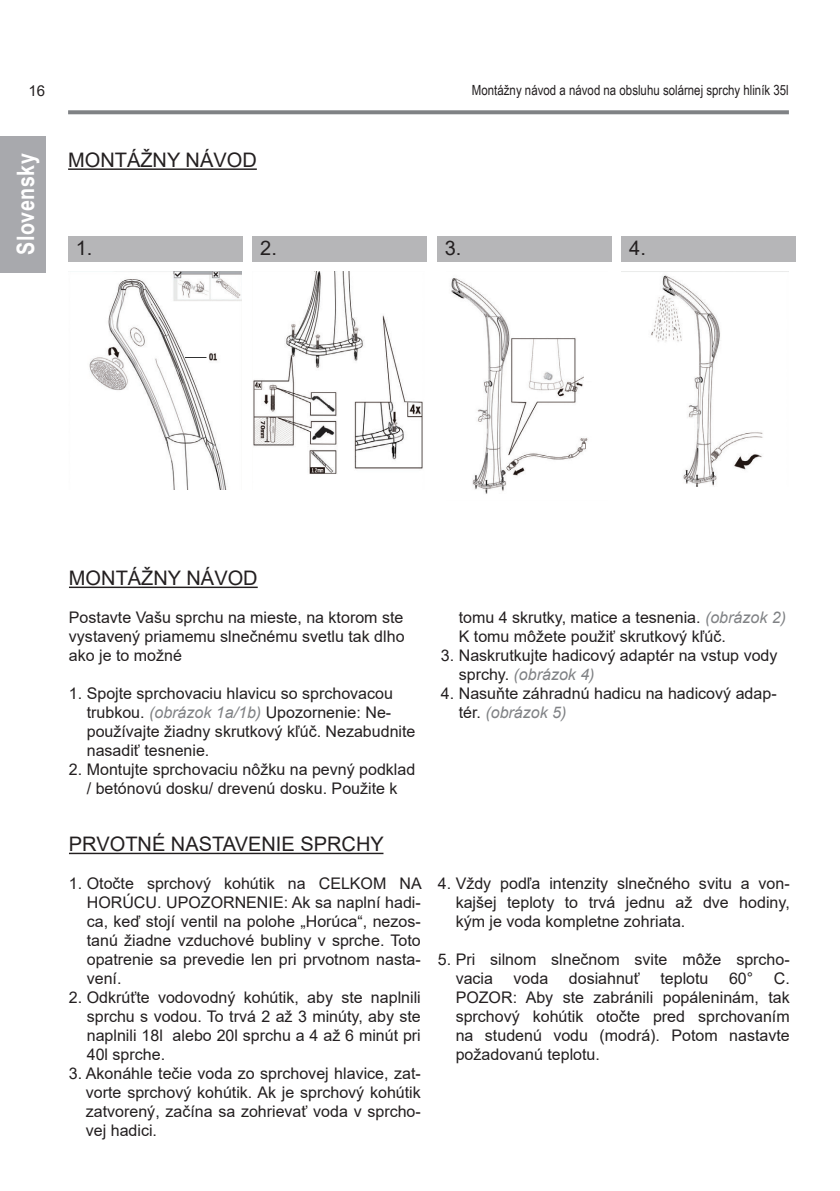
<style>
.page{position:relative;width:840px;height:1191px;background:#fff}
.page>*{position:absolute;margin:0;border:0;box-sizing:border-box;transform-origin:0 0}
.Fließtext_Bold{font:700 24px "Arial Narrow";letter-spacing:.02em;color:#fff}
.t1{font:20px "Arial";color:#231f20}
.t2{font:16px/19px "Arial";color:#231f20;text-align:justify}
.t3{font:15px "Arial";color:#231f20}
.Fließtext{font:14px "Arial Narrow";color:#231f20}
.s1{font-style:italic;color:#808285}
</style>
<div class="page">
<svg style="left:68px;top:110px;width:720px;height:4px;fill:#808285"></svg>
<hr style="left:68px;top:168px;width:189px;height:2px;background:#231f20">
<div style="left:0;top:136px;width:45px;height:136px;background:#a8a9ad"></div>
<hr style="left:69px;top:586px;width:188px;height:2px;background:#231f20">
<hr style="left:69px;top:852px;width:314px;height:2px;background:#231f20">
<img style="left:89px;top:271px;width:152px;height:218px">
<svg style="left:185px;top:357px;width:21px;height:1px"></svg>
<div style="left:68px;top:236px;width:174px;height:26px;background:#b6b6b8"></div>
<img style="left:253px;top:271px;width:170px;height:203px">
<div style="left:252px;top:236px;width:174px;height:26px;background:#b6b6b8"></div>
<img style="left:621px;top:271px;width:167px;height:215px">
<div style="left:621px;top:236px;width:174px;height:26px;background:#b6b6b8"></div>
<img style="left:451px;top:278px;width:137px;height:216px">
<div style="left:437px;top:236px;width:174px;height:26px;background:#b6b6b8"></div>
<div style="left:583px;top:368px;width:23px;height:12px;background:#fff"></div>
<p class="t3" style="left:28px;top:80px;width:18px">16</p>
<p class="Fließtext_Bold" style="left:7px;top:255px;width:103px;rotate:-90deg">Slovensky</p>
<p class="t1" style="left:68px;top:146px;width:190px">MONTÁŽNY NÁVOD</p>
<p class="Fließtext" style="left:471px;top:80px;width:318px">Montážny návod a návod na obsluhu solárnej sprchy hliník 35l</p>
<p class="t1" style="left:76px;top:234px;width:18px">1.</p>
<p class="t1" style="left:260px;top:234px;width:18px">2.</p>
<p class="t1" style="left:629px;top:234px;width:18px">4.</p>
<p class="t1" style="left:444px;top:234px;width:18px">3.</p>
<p class="t1" style="left:69px;top:564px;width:190px">MONTÁŽNY NÁVOD</p>
<p class="t2" style="left:69px;top:608px;width:337px">Postavte Vašu sprchu na mieste, na ktorom ste vystavený priamemu slnečnému svetlu tak dlho ako je to možné</p>
<p class="t2" style="left:87px;top:684px;width:330px;text-align:left;text-indent:-18px">1. Spojte sprchovaciu hlavicu so sprchovacou trubkou. <span class="s1">(obrázok 1a/1b)</span> Upozornenie: Ne&shy;používajte žiadny skrutkový kľúč. Nezabudnite nasadiť tesnenie.</p>
<p class="t2" style="left:69px;top:760px;width:347px;text-align:center">2. Montujte sprchovaciu nôžku na pevný podklad / betónovú dosku/ drevenú dosku. Použite k</p>
<p class="t1" style="left:69px;top:830px;width:316px">PRVOTNÉ NASTAVENIE SPRCHY</p>
<p class="t2" style="left:87px;top:874px;width:336px;text-indent:-18px">1. Otočte sprchový kohútik na CELKOM NA HORÚCU. UPOZORNENIE: Ak sa naplní hadi&shy;ca, keď stojí ventil na polohe „Horúca“, nezos&shy;tanú žiadne vzduchové bubliny v sprche. Toto opatrenie sa prevedie len pri prvotnom nasta&shy;vení.</p>
<p class="t2" style="left:87px;top:988px;width:335px;text-indent:-18px">2. Odkrúťte vodovodný kohútik, aby ste naplnili sprchu s vodou. To trvá 2 až 3 minúty, aby ste naplnili 18l alebo 20l sprchu a 4 až 6 minút pri 40l sprche.</p>
<p class="t2" style="left:86px;top:1064px;width:336px;text-indent:-17px">3. Akonáhle tečie voda zo sprchovej hlavice, zat&shy;vorte sprchový kohútik. Ak je sprchový kohútik zatvorený, začína sa zohrievať voda v sprcho&shy;vej hadici.</p>
<p class="t2" style="left:458px;top:608px;width:328px">tomu 4 skrutky, matice a tesnenia. <span class="s1">(obrázok 2)<br></span>K tomu môžete použiť skrutkový kľúč.</p>
<p class="t2" style="left:458px;top:646px;width:320px;text-indent:-18px">3. Naskrutkujte hadicový adaptér na vstup vody sprchy. <span class="s1">(obrázok 4)</span></p>
<p class="t2" style="left:458px;top:684px;width:319px;text-indent:-18px">4. Nasuňte záhradnú hadicu na hadicový adap&shy;tér. <span class="s1">(obrázok 5)</span></p>
<p class="t2" style="left:455px;top:874px;width:335px;text-indent:-18px">4. Vždy podľa intenzity slnečného svitu a von&shy;kajšej teploty to trvá jednu až dve hodiny, kým je voda kompletne zohriata.</p>
<p class="t2" style="left:455px;top:950px;width:335px;text-indent:-18px">5. Pri silnom slnečnom svite môže sprcho&shy;vacia</p>
<p class="t2" style="left:455px;top:969px;width:335px;text-indent:318px">C.<br>POZOR: Aby ste zabránili popáleninám, tak sprchový kohútik otočte pred sprchovaním na studenú vodu (modrá). Potom nastavte požadovanú teplotu.</p>
<p class="t2" style="left:513px;top:969px;width:36px">voda</p>
<p class="t2" style="left:568px;top:969px;width:72px">dosiahnuť</p>
<p class="t2" style="left:660px;top:969px;width:50px">teplotu</p>
<p class="t2" style="left:728px;top:969px;width:26px">60°</p>
</div>
